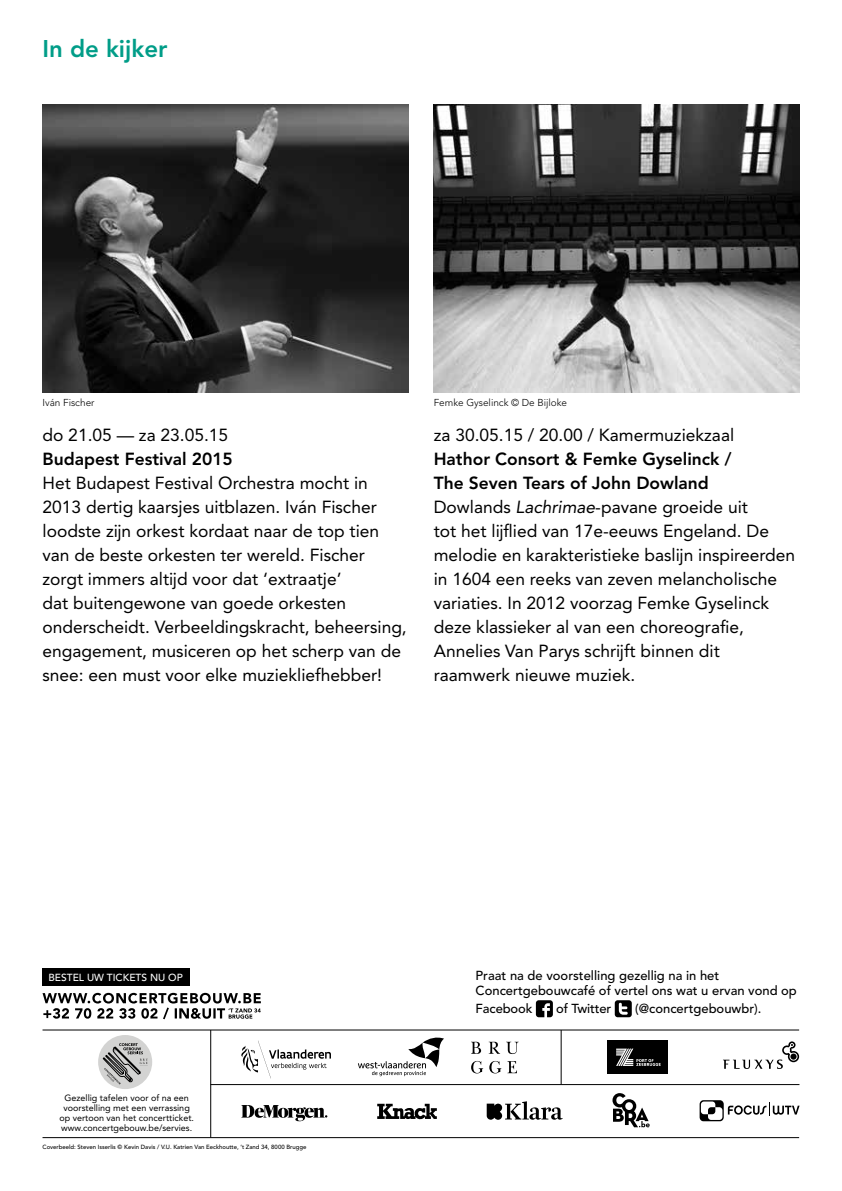
<style>
.page{position:relative;width:842px;height:1191px;background:#fff}
.page>*{position:absolute;margin:0;border:0;box-sizing:border-box;transform-origin:0 0}
.t1{font:800 24px "Avenir LT Pro";color:#009d88}
.t2{font:17.4px/24px "Avenir LT Pro";color:#000}
.t3{font:800 17.4px "Avenir LT Pro";color:#000}
.t4{font:500 13px/15px "Avenir LT Pro";color:#000}
.t5{font:500 10.2px "Avenir LT Pro";color:#fff}
.t6{font:300 10px "Avenir LT Pro";color:#000}
.t7{font:9px/10px "Avenir LT Pro";color:#000;text-align:center}
.t8{font:500 6px "Avenir LT Pro";color:#000}
.s1{font-weight:800}
.s2{font-style:italic}
</style>
<div class="page">
<hr style="left:43px;top:1137px;width:756px;height:1px;background:#000">
<hr style="left:211px;top:1084px;width:588px;height:1px;background:#000">
<hr style="left:43px;top:1029px;width:756px;height:1px;background:#000">
<hr style="left:561px;top:1030px;width:1px;height:54px;background:#000">
<hr style="left:210px;top:1030px;width:1px;height:107px;background:#000">
<svg style="left:471px;top:1041px;width:10px;height:12px"></svg>
<svg style="left:489px;top:1041px;width:10px;height:12px"></svg>
<svg style="left:506px;top:1041px;width:13px;height:13px"></svg>
<svg style="left:471px;top:1061px;width:12px;height:12px"></svg>
<svg style="left:489px;top:1061px;width:12px;height:12px"></svg>
<svg style="left:507px;top:1061px;width:10px;height:12px"></svg>
<svg style="left:723px;top:1041px;width:76px;height:28px"></svg>
<div style="left:608px;top:1040px;width:60px;height:34px;background:#000"></div>
<svg style="left:616px;top:1048px;width:45px;height:18px"></svg>
<svg style="left:487px;top:1101px;width:76px;height:18px"></svg>
<svg style="left:612px;top:1093px;width:38px;height:34px"></svg>
<svg style="left:377px;top:1103px;width:60px;height:17px"></svg>
<svg style="left:700px;top:1100px;width:99px;height:21px"></svg>
<div style="left:98px;top:1035px;width:54px;height:54px;background:#d3d3d2;border-radius:50%"></div>
<svg style="left:103px;top:1043px;width:45px;height:41px"></svg>
<svg style="left:43px;top:992px;width:218px;height:27px"></svg>
<div style="left:43px;top:968px;width:147px;height:18px;background:#000"></div>
<svg style="left:358px;top:1037px;width:86px;height:39px"></svg>
<svg style="left:241px;top:1040px;width:90px;height:38px"></svg>
<svg style="left:241px;top:1105px;width:86px;height:16px"></svg>
<svg style="left:536px;top:1000px;width:17px;height:17px"></svg>
<svg style="left:615px;top:1000px;width:17px;height:17px"></svg>
<img style="left:434px;top:105px;width:365px;height:288px">
<img style="left:43px;top:105px;width:365px;height:288px">
<h1 class="t1" style="left:43px;top:34px;width:126px">In de kijker</h1>
<p class="t6" style="left:43px;top:397px;width:54px">Iván Fischer</p>
<p class="t6" style="left:434px;top:397px;width:135px">Femke Gyselinck © De Bijloke</p>
<p class="t2" style="left:43px;top:422px;width:187px">do 21.05 — za 23.05.15</p>
<p class="t3" style="left:43px;top:448px;width:192px">Budapest Festival 2015</p>
<p class="t2" style="left:43px;top:470px;width:366px">Het Budapest Festival Orchestra mocht in 2013 dertig kaarsjes uitblazen. Iván Fischer loodste zijn orkest kordaat naar de top tien van de beste orkesten ter wereld. Fischer zorgt immers altijd voor dat ‘extraatje’<br>dat buitengewone van goede orkesten onderscheidt. Verbeeldingskracht, beheersing, engagement, musiceren op het scherp van de snee: een must voor elke muziekliefhebber!</p>
<p class="t2" style="left:434px;top:423px;width:302px">za 30.05.15 / 20.00 / Kamermuziekzaal</p>
<p class="t2" style="left:434px;top:447px;width:363px"><span class="s1">Hathor Consort &amp; Femke Gyselinck /<br>The Seven Tears of John Dowland<br></span>Dowlands <span class="s2">Lachrimae</span>-pavane groeide uit<br>tot het lijflied van 17e-eeuws Engeland. De melodie en karakteristieke baslijn inspireerden in 1604 een reeks van zeven melancholische variaties. In 2012 voorzag Femke Gyselinck deze klassieker al van een choreografie, Annelies Van Parys schrijft binnen dit raamwerk nieuwe muziek.</p>
<p class="t5" style="left:48px;top:971px;width:136px">BESTEL UW TICKETS NU OP</p>
<p class="t4" style="left:476px;top:968px;width:323px">Praat na de voorstelling gezellig na in het<br>Concertgebouwcafé of vertel ons wat u ervan vond op</p>
<p class="t4" style="left:476px;top:1001px;width:58px">Facebook</p>
<p class="t4" style="left:556px;top:1001px;width:57px">of Twitter</p>
<p class="t4" style="left:635px;top:1001px;width:128px">(@concertgebouwbr).</p>
<p class="t7" style="left:59px;top:1092px;width:136px">Gezellig tafelen voor of na een voor stelling met een verrassing op vertoon van het concertticket. www.concertgebouw.be/servies.</p>
<p class="t8" style="left:43px;top:1143px;width:265px">Coverbeeld: Steven Isserlis © Kevin Davis / V.U. Katrien Van Eeckhoutte, ’t Zand 34, 8000 Brugge</p>
</div>
